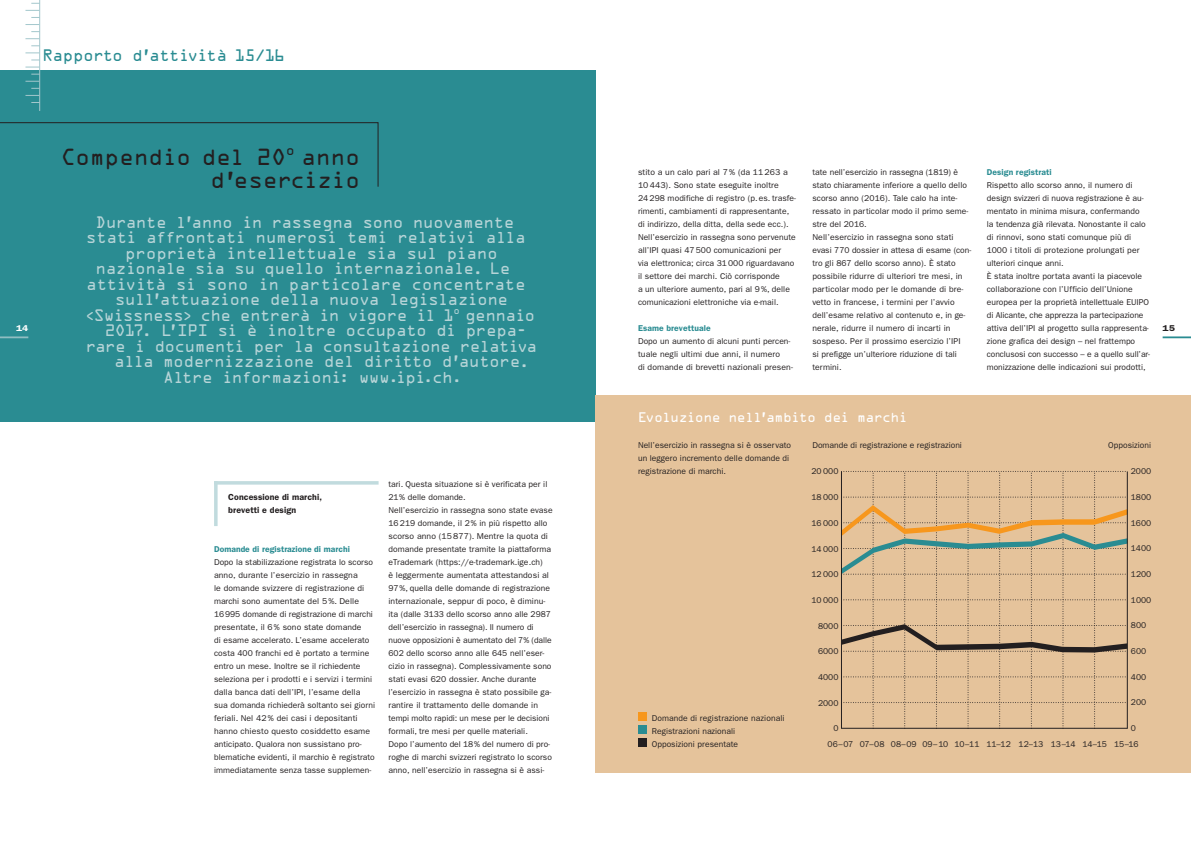
<style>
.page{position:relative;width:1191px;height:842px;background:#fff}
.page>*{position:absolute;margin:0;border:0;box-sizing:border-box;transform-origin:0 0}
.t1{font:21px/23px "OCRA Alternate";letter-spacing:-.025em;color:#231f20;text-align:right}
.t2{font:15px "OCRA Alternate";letter-spacing:-.05em;color:#b6d4d7}
.t3{font:15px "OCRA Alternate";letter-spacing:-.06em;color:#2a8c92}
.t4{font:12.5px "OCRA Alternate";letter-spacing:-.055em;color:#fff}
.t5{font:600 8.8px/13px "Franklin Gothic";letter-spacing:.01em;color:#231f20}
.t6{font:8.5px/13px "Franklin Gothic";letter-spacing:.005em;color:#231f20}
.t7{font:600 8.5px "Franklin Gothic";letter-spacing:.01em;color:#2a8c92}
.t8{font:600 8.5px "Franklin Gothic";color:#231f20;scale:1.2 1}
.t9{font:600 8.5px "Franklin Gothic";color:#fff;scale:1.2 1}
.s1{font-size:12px}
</style>
<div class="page">
<div style="left:0;top:71px;width:595px;height:351px;background:#2a8c92"></div>
<svg style="left:218px;top:481px;width:160px;height:4px"></svg>
<svg style="left:214px;top:481px;width:4px;height:45px"></svg>
<hr style="left:1162px;top:336px;width:29px;height:2px;background:#2a8c92">
<svg style="left:0;top:122px;width:379px;height:65px"></svg>
<svg style="left:25px;top:38px;width:14px;height:1px"></svg>
<svg style="left:25px;top:24px;width:14px;height:1px"></svg>
<svg style="left:25px;top:10px;width:14px;height:1px"></svg>
<svg style="left:25px;top:67px;width:14px;height:1px"></svg>
<svg style="left:25px;top:81px;width:14px;height:1px"></svg>
<svg style="left:25px;top:95px;width:14px;height:1px"></svg>
<svg style="left:25px;top:46px;width:14px;height:7px"></svg>
<hr style="left:39px;top:0;width:1px;height:111px;background:#a3c7cc">
<hr style="left:0;top:336px;width:28px;height:2px;background:#90bdc1">
<div style="left:595px;top:396px;width:596px;height:377px;background:#e5c39b"></div>
<hr style="left:841px;top:728px;width:286px;height:1px;background:#231f20">
<svg style="left:842px;top:471px;width:285px;height:257px"></svg>
<hr style="left:1127px;top:471px;width:1px;height:257px;background:#231f20">
<hr style="left:841px;top:471px;width:1px;height:258px;background:#231f20">
<div style="left:638px;top:712px;width:8px;height:9px;background:#f7971d"></div>
<div style="left:638px;top:725px;width:8px;height:9px;background:#2a8c92"></div>
<div style="left:638px;top:738px;width:8px;height:9px;background:#231f20"></div>
<h2 class="t3" style="left:43px;top:49px;width:244px">Rapporto d’attività 15/16</h2>
<p class="t9" style="left:16px;top:323px;width:12px">14</p>
<h1 class="t1" style="left:61px;top:147px;width:301px">Compendio del 2O<sup>o</sup> anno d’esercizio</h1>
<h2 class="t2" style="left:96px;top:215px;width:420px">Durante l’anno in rassegna sono nuovamente</h2>
<h2 class="t2" style="left:86px;top:231px;width:441px">stati affrontati numerosi temi relativi alla</h2>
<h2 class="t2" style="left:125px;top:246px;width:374px">proprietà intellettuale sia sul piano</h2>
<h2 class="t2" style="left:96px;top:262px;width:416px">nazionale sia su quello internazionale. Le</h2>
<h2 class="t2" style="left:86px;top:277px;width:441px">attività si sono in particolare concentrate</h2>
<h2 class="t2" style="left:115px;top:293px;width:395px">sull’attuazione della nuova legislazione</h2>
<h2 class="t2" style="left:86px;top:308px;width:451px"><span class="s1">«</span>Swissness<span class="s1">»</span> che entrerà in vigore il 1<sup>o</sup> gennaio</h2>
<h2 class="t2" style="left:105px;top:324px;width:424px">2O17. L’IPI si è inoltre occupato di prepa-</h2>
<h2 class="t2" style="left:86px;top:339px;width:453px">rare i documenti per la consultazione relativa</h2>
<h2 class="t2" style="left:114px;top:355px;width:417px">alla modernizzazione del diritto d’autore.</h2>
<h2 class="t2" style="left:163px;top:370px;width:300px">Altre informazioni: www.ipi.ch.</h2>
<p class="t5" style="left:228px;top:490px;width:95px">Concessione di marchi, brevetti e design</p>
<p class="t7" style="left:214px;top:544px;width:137px">Domande di registrazione di marchi</p>
<p class="t6" style="left:214px;top:555px;width:162px">Dopo la stabilizzazione registrata lo scorso anno, durante l’esercizio in rassegna<br>le domande svizzere di registrazione di marchi sono aumentate del 5 %. Delle 16995 domande di registrazione di marchi presentate, il 6 % sono state domande<br>di esame accelerato. L’esame accelerato costa 400 franchi ed è portato a termine entro un mese. Inoltre se il richiedente seleziona per i prodotti e i servizi i termini dalla banca dati dell’IPI, l’esame della sua domanda richiederà soltanto sei giorni feriali. Nel 42 % dei casi i depositanti hanno chiesto questo cosiddetto esame anticipato. Qualora non sussistano pro&shy;blematiche evidenti, il marchio è registrato immediatamente senza tasse supplemen-</p>
<p class="t6" style="left:388px;top:477px;width:166px">tari. Questa situazione si è verificata per il 21% delle domande.<br>Nell’esercizio in rassegna sono state evase 16219 domande, il 2% in più rispetto allo scorso anno (15877). Mentre la quota di domande presentate tramite la piattaforma eTrademark (https://e-trademark.ige.ch)<br>è leggermente aumentata attestandosi al 97%, quella delle domande di registrazione internazionale, seppur di poco, è diminu&shy;ita (dalle 3133 dello scorso anno alle 2987 dell’esercizio in rassegna). Il numero di nuove opposizioni è aumentato del 7% (dalle 602 dello scorso anno alle 645 nell’eser&shy;cizio in rassegna). Complessivamente sono stati evasi 620 dossier. Anche durante l’esercizio in rassegna è stato possibile ga&shy;rantire il trattamento delle domande in tempi molto rapidi: un mese per le decisioni formali, tre mesi per quelle materiali.<br>Dopo l’aumento del 18% del numero di pro&shy;roghe di marchi svizzeri registrato lo scorso anno, nell’esercizio in rassegna si è assi-</p>
<p class="t6" style="left:638px;top:165px;width:159px">stito a un calo pari al 7 % (da 11263 a 10443). Sono state eseguite inoltre 24298 modifiche di registro (p. es. trasfe&shy;rimenti, cambiamenti di rappresentante, di indirizzo, della ditta, della sede ecc.).<br>Nell’esercizio in rassegna sono pervenute all’IPI quasi 47500 comunicazioni per<br>via elettronica; circa 31000 riguardavano il settore dei marchi. Ciò corrisponde<br>a un ulteriore aumento, pari al 9%, delle comunicazioni elettroniche via e-mail.</p>
<p class="t7" style="left:638px;top:323px;width:74px">Esame brevettuale</p>
<p class="t6" style="left:638px;top:334px;width:156px">Dopo un aumento di alcuni punti percen&shy;tuale negli ultimi due anni, il numero<br>di domande di brevetti nazionali presen-</p>
<p class="t6" style="left:812px;top:165px;width:160px">tate nell’esercizio in rassegna (1819) è stato chiaramente inferiore a quello dello scorso anno (2016). Tale calo ha inte&shy;ressato in particolar modo il primo seme&shy;stre del 2016.<br>Nell’esercizio in rassegna sono stati evasi 770 dossier in attesa di esame (con&shy;tro gli 867 dello scorso anno). È stato possibile ridurre di ulteriori tre mesi, in particolar modo per le domande di bre&shy;vetto in francese, i termini per l’avvio dell’esame relativo al contenuto e, in ge&shy;nerale, ridurre il numero di incarti in sospeso. Per il prossimo esercizio l’IPI<br>si prefigge un’ulteriore riduzione di tali termini.</p>
<p class="t7" style="left:986px;top:167px;width:66px">Design registrati</p>
<p class="t6" style="left:986px;top:178px;width:165px">Rispetto allo scorso anno, il numero di design svizzeri di nuova registrazione è au&shy;mentato in minima misura, confermando<br>la tendenza già rilevata. Nonostante il calo di rinnovi, sono stati comunque più di 1000 i titoli di protezione prolungati per ulteriori cinque anni.<br>È stata inoltre portata avanti la piacevole collaborazione con l’Ufficio dell’Unione europea per la proprietà intellettuale EUIPO di Alicante, che apprezza la partecipazione attiva dell’IPI al progetto sulla rappresenta&shy;zione grafica dei design – nel frattempo conclusosi con successo – e a quello sull’ar&shy;monizzazione delle indicazioni sui prodotti,</p>
<p class="t8" style="left:1162px;top:323px;width:12px">15</p>
<h3 class="t4" style="left:638px;top:412px;width:271px">Evoluzione nell’ambito dei marchi</h3>
<p class="t6" style="left:812px;top:438px;width:151px">Domande di registrazione e registrazioni</p>
<p class="t6" style="left:1108px;top:438px;width:45px">Opposizioni</p>
<p class="t6" style="left:638px;top:438px;width:155px">Nell’esercizio in rassegna si è osservato un leggero incremento delle domande di registrazione di marchi.</p>
<p class="t6" style="left:1130px;top:465px;width:22px">2000</p>
<p class="t6" style="left:811px;top:465px;width:29px">20 000</p>
<p class="t6" style="left:652px;top:711px;width:134px">Domande di registrazione nazionali<br>Registrazioni nazionali<br>Opposizioni presentate</p>
<p class="t6" style="left:811px;top:491px;width:29px">18 000</p>
<p class="t6" style="left:1130px;top:490px;width:22px">1800</p>
<p class="t6" style="left:811px;top:516px;width:29px">16 000</p>
<p class="t6" style="left:1130px;top:516px;width:22px">1600</p>
<p class="t6" style="left:811px;top:542px;width:29px">14 000</p>
<p class="t6" style="left:1130px;top:542px;width:22px">1400</p>
<p class="t6" style="left:811px;top:568px;width:29px">12 000</p>
<p class="t6" style="left:1130px;top:567px;width:22px">1200</p>
<p class="t6" style="left:811px;top:593px;width:29px">10 000</p>
<p class="t6" style="left:1130px;top:593px;width:22px">1000</p>
<p class="t6" style="left:818px;top:619px;width:22px">8000</p>
<p class="t6" style="left:1130px;top:619px;width:17px">800</p>
<p class="t6" style="left:818px;top:645px;width:22px">6000</p>
<p class="t6" style="left:1130px;top:644px;width:17px">600</p>
<p class="t6" style="left:818px;top:670px;width:22px">4000</p>
<p class="t6" style="left:1130px;top:670px;width:17px">400</p>
<p class="t6" style="left:818px;top:696px;width:22px">2000</p>
<p class="t6" style="left:1130px;top:696px;width:17px">200</p>
<p class="t6" style="left:833px;top:721px;width:7px">0</p>
<p class="t6" style="left:1130px;top:721px;width:7px">0</p>
<p class="t6" style="left:827px;top:737px;width:312px">06–07 07–08 08–09 09–10 10–11 11–12 12–13 13–14 14–15 15–16</p>
</div>
